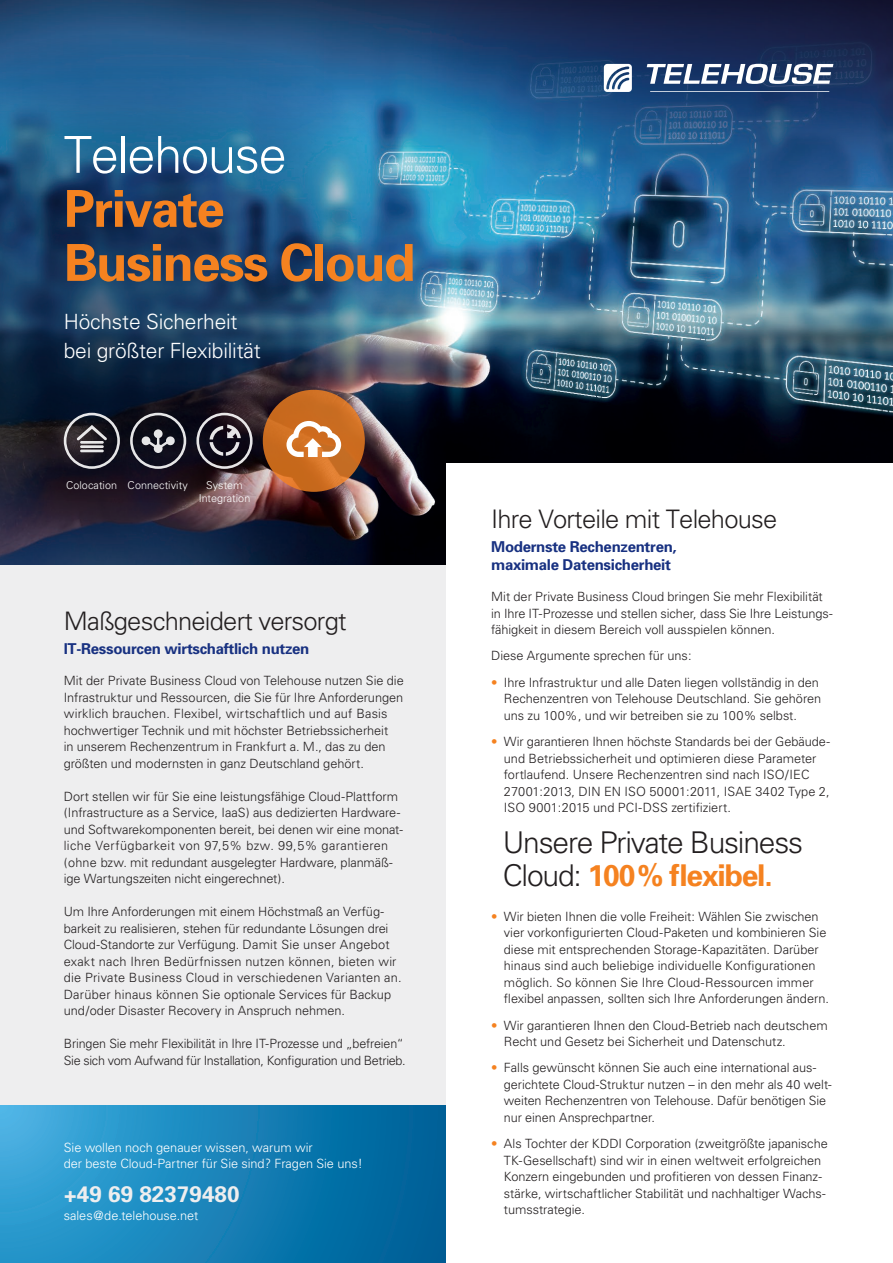
<style>
.page{position:relative;width:893px;height:1263px;background:#fff}
.page>*{position:absolute;margin:0;border:0;box-sizing:border-box;transform-origin:0 0}
.t1{font:700 51px/54px "Univers";letter-spacing:-.03em;color:#f58220}
.t2{font:300 51px "Univers";letter-spacing:-.03em;color:#fff}
.t3{font:300 30px/33px "Univers";letter-spacing:-.04em;color:#231f20}
.t4{font:300 25.5px "Univers";letter-spacing:-.03em;color:#231f20}
.t5{font:700 22.5px "Univers";color:#eeeeef}
.t6{font:300 21px/28.5px "Univers";letter-spacing:-.01em;color:#fff}
.t7{font:700 15px/18px "Univers";letter-spacing:-.02em;color:#183181}
.t8{font:300 12.75px/16.5px "Univers";letter-spacing:-.005em;color:#231f20}
.t9{font:300 12.75px/16.5px "Univers";letter-spacing:-.005em;color:#fff}
.t10{font:300 10.8px/12.6px "Univers";letter-spacing:.005em;color:#fff;text-align:center}
.s1{color:#f58220}
.s2{font-weight:700;color:#f58220}
</style>
<div class="page">
<img style="left:0;top:0;width:893px;height:566px">
<svg style="left:430px;top:0;width:463px;height:242px;background:#245482"></svg>
<img style="left:0;top:32px;width:447px;height:479px">
<div style="left:0;top:566px;width:446px;height:540px;background:#eeeeef"></div>
<svg style="left:0;top:1106px;width:446px;height:157px;background:#1782b7"></svg>
<div style="left:446px;top:463px;width:447px;height:800px;background:#fff"></div>
<div style="left:64px;top:413px;width:56px;height:56px;border:3px solid #fff;border-radius:50%"></div>
<svg style="left:77px;top:425px;width:30px;height:15px"></svg>
<hr style="left:80px;top:450px;width:24px;height:2px;background:#fff">
<hr style="left:80px;top:445px;width:24px;height:3px;background:#fff">
<hr style="left:80px;top:441px;width:24px;height:3px;background:#fff">
<div style="left:196px;top:413px;width:57px;height:56px;border:3px solid #fff;border-radius:50%"></div>
<svg style="left:210px;top:424px;width:31px;height:32px"></svg>
<svg style="left:263px;top:390px;width:102px;height:102px;background:#cb6d21"></svg>
<svg style="left:286px;top:421px;width:55px;height:36px"></svg>
<div style="left:130px;top:413px;width:56px;height:56px;border:3px solid #fff;border-radius:50%"></div>
<svg style="left:141px;top:429px;width:34px;height:24px"></svg>
<svg style="left:604px;top:64px;width:229px;height:28px"></svg>
<h1 class="t2" style="left:64px;top:124px;width:225px">Telehouse</h1>
<h1 class="t1" style="left:64px;top:182px;width:353px">Private<br>Business Cloud</h1>
<h3 class="t6" style="left:64px;top:308px;width:199px">Höchste Sicherheit bei größter Flexibilität</h3>
<p class="t10" style="left:66px;top:479px;width:53px">Colocation</p>
<p class="t10" style="left:199px;top:479px;width:53px">System<br>Integration</p>
<p class="t10" style="left:128px;top:479px;width:62px">Connectivity</p>
<h3 class="t4" style="left:64px;top:606px;width:284px">Maßgeschneidert versorgt</h3>
<p class="t7" style="left:64px;top:640px;width:247px">IT-Ressourcen wirtschaftlich nutzen</p>
<p class="t8" style="left:64px;top:673px;width:342px">Mit der Private Business Cloud von Telehouse nutzen Sie die Infrastruktur und Ressourcen, die Sie für Ihre Anforderungen wirklich brauchen. Flexibel, wirtschaftlich und auf Basis hochwertiger Technik und mit höchster Betriebssicherheit<br>in unserem Rechenzentrum in Frankfurt a. M., das zu den größten und modernsten in ganz Deutschland gehört.</p>
<p class="t8" style="left:64px;top:788px;width:341px">Dort stellen wir für Sie eine leistungsfähige Cloud-Plattform (Infrastructure as a Service, IaaS) aus dedizierten Hardware&shy;und Softwarekomponenten bereit, bei denen wir eine monat&shy;liche Verfügbarkeit von 97,5% bzw. 99,5% garantieren (ohne bzw. mit redundant ausgelegter Hardware, planmäß&shy;ige Wartungszeiten nicht eingerechnet).</p>
<p class="t8" style="left:64px;top:904px;width:339px">Um Ihre Anforderungen mit einem Höchstmaß an Verfüg&shy;barkeit zu realisieren, stehen für redundante Lösungen drei Cloud-Standorte zur Verfügung. Damit Sie unser Angebot exakt nach Ihren Bedürfnissen nutzen können, bieten wir die Private Business Cloud in verschiedenen Varianten an.<br>Darüber hinaus können Sie optionale Services für Backup und/oder Disaster Recovery in Anspruch nehmen.</p>
<p class="t8" style="left:64px;top:1036px;width:343px">Bringen Sie mehr Flexibilität in Ihre IT-Prozesse und „befreien“<br>Sie sich vom Aufwand für Installation, Konfiguration und Betrieb.</p>
<p class="t9" style="left:64px;top:1139px;width:301px">Sie wollen noch genauer wissen, warum wir<br>der beste Cloud-Partner für Sie sind? Fragen Sie uns!</p>
<h3 class="t5" style="left:64px;top:1180px;width:177px">+49 69 82379480</h3>
<p class="t9" style="left:64px;top:1208px;width:136px">sales@de.telehouse.net</p>
<h3 class="t4" style="left:491px;top:503px;width:288px">Ihre Vorteile mit Telehouse</h3>
<p class="t7" style="left:491px;top:537px;width:187px">Modernste Rechenzentren, maximale Datensicherheit</p>
<p class="t8" style="left:491px;top:588px;width:343px">Mit der Private Business Cloud bringen Sie mehr Flexibilität in Ihre IT-Prozesse und stellen sicher, dass Sie Ihre Leistungs&shy;fähigkeit in diesem Bereich voll ausspielen können.</p>
<p class="t8" style="left:491px;top:648px;width:202px">Diese Argumente sprechen für uns:</p>
<p class="t8" style="left:504px;top:674px;width:319px;text-indent:-13px"><span class="s1">•</span> Ihre Infrastruktur und alle Daten liegen vollständig in den<br>Rechenzentren von Telehouse Deutschland. Sie gehören uns zu 100%, und wir betreiben sie zu 100% selbst.</p>
<p class="t8" style="left:504px;top:733px;width:328px;text-indent:-13px"><span class="s1">•</span> Wir garantieren Ihnen höchste Standards bei der Gebäude&shy;und Betriebssicherheit und optimieren diese Parameter fortlaufend. Unsere Rechenzentren sind nach ISO/IEC 27001:2013, DIN EN ISO 50001:2011, ISAE 3402 Type 2, ISO 9001:2015 und PCI-DSS zertifiziert.</p>
<h2 class="t3" style="left:503px;top:826px;width:302px">Unsere Private Business<br>Cloud: <span class="s2">100% flexibel.</span></h2>
<p class="t8" style="left:504px;top:908px;width:327px;text-indent:-13px"><span class="s1">•</span> Wir bieten Ihnen die volle Freiheit: Wählen Sie zwischen vier vorkonfigurierten Cloud-Paketen und kombinieren Sie diese mit entsprechenden Storage-Kapazitäten. Darüber hinaus sind auch beliebige individuelle Konfigurationen möglich. So können Sie Ihre Cloud-Ressourcen immer flexibel anpassen, sollten sich Ihre Anforderungen ändern.</p>
<p class="t8" style="left:504px;top:1017px;width:325px;text-indent:-13px"><span class="s1">•</span> Wir garantieren Ihnen den Cloud-Betrieb nach deutschem<br>Recht und Gesetz bei Sicherheit und Datenschutz.</p>
<p class="t8" style="left:504px;top:1060px;width:329px;text-indent:-13px"><span class="s1">•</span> Falls gewünscht können Sie auch eine international aus&shy;gerichtete Cloud-Struktur nutzen – in den mehr als 40 welt&shy;weiten Rechenzentren von Telehouse. Dafür benötigen Sie nur einen Ansprechpartner.</p>
<p class="t8" style="left:504px;top:1135px;width:325px;text-indent:-13px"><span class="s1">•</span> Als Tochter der KDDI Corporation (zweitgrößte japanische TK-Gesellschaft) sind wir in einen weltweit erfolgreichen Konzern eingebunden und profitieren von dessen Finanz&shy;stärke, wirtschaftlicher Stabilität und nachhaltiger Wachs&shy;tumsstrategie.</p>
</div>
